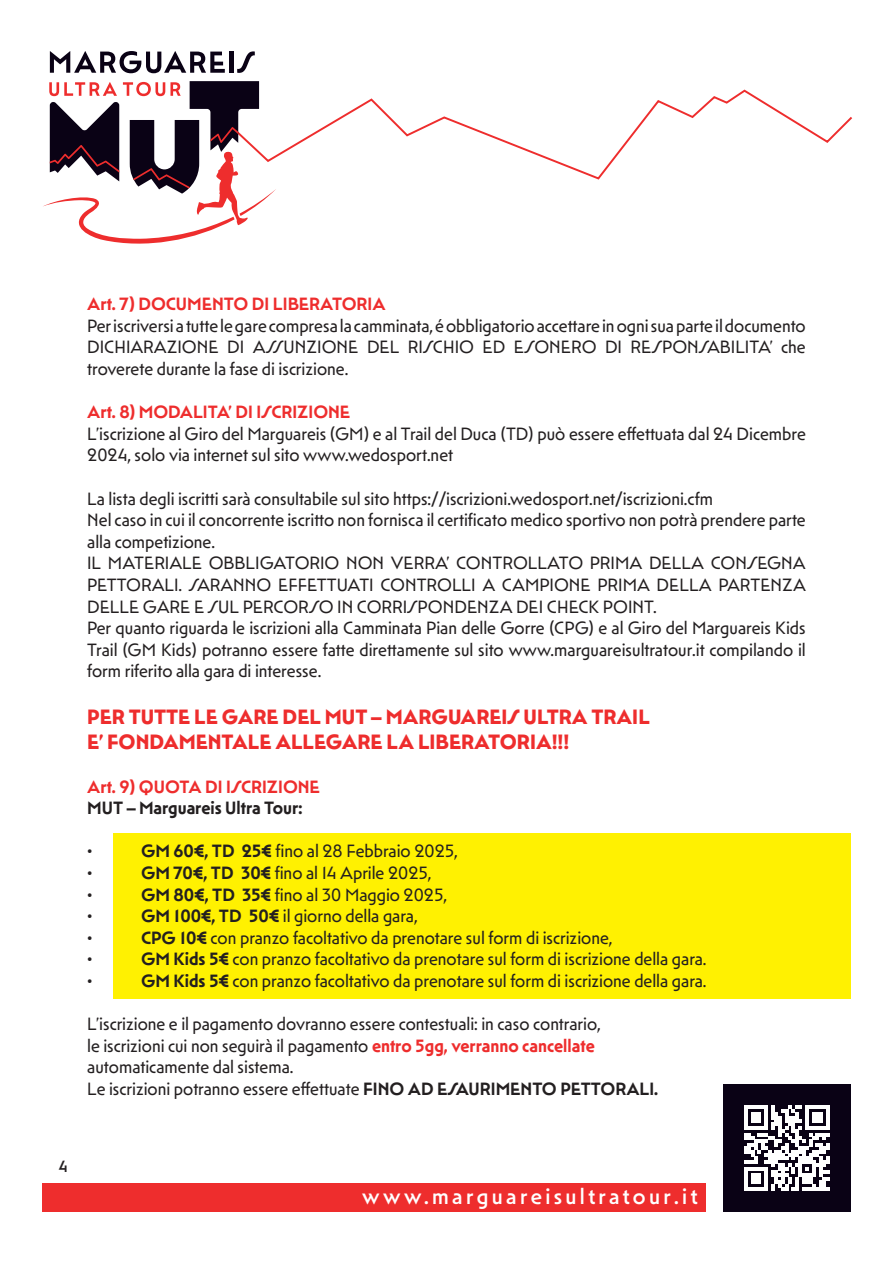
<style>
.page{position:relative;width:893px;height:1263px;background:#fff}
.page>*{position:absolute;margin:0;border:0;box-sizing:border-box;transform-origin:0 0}
.t1{font:500 22.5px "Mendl Sans Dusk";letter-spacing:.15em;color:#fff}
.t2{font:700 21px "Mendl Sans Dawn";color:#ee2d2d}
.t3{font:18px/21.6px "Mendl Sans Dawn";color:#231f20;text-align:justify}
.t4{font:600 18px "Mendl Sans Dawn";color:#ee2d2d}
.t5{font:600 18px "Mendl Sans Dawn";color:#231f20}
.t6{font:500 16.5px "Mendl Sans Dawn";color:#231f20}
.s1{font-weight:600}
.s2{font-weight:600;color:#ee2d2d}
</style>
<div class="page">
<svg style="left:276px;top:89px;width:577px;height:91px"></svg>
<div style="left:723px;top:1084px;width:127px;height:128px;background:#0a0215"></div>
<div style="left:43px;top:1183px;width:663px;height:29px;background:#ee2d2d"></div>
<svg style="left:50px;top:51px;width:175px;height:22px"></svg>
<hr style="left:229px;top:52px;width:4px;height:21px;background:#0a0215">
<svg style="left:237px;top:51px;width:18px;height:22px"></svg>
<svg style="left:43px;top:81px;width:233px;height:163px"></svg>
<svg style="left:744px;top:1106px;width:85px;height:85px"></svg>
<div style="left:113px;top:833px;width:737px;height:166px;background:#fff101"></div>
<p class="t4" style="left:87px;top:293px;width:300px">Art. 7) DOCUMENTO DI LIBERATORIA</p>
<p class="t3" style="left:87px;top:314px;width:720px">Per iscriversi a tutte le gare compresa la camminata, é obbligatorio accettare in ogni sua parte il documento DICHIARAZIONE DI ASSUNZIONE DEL RISCHIO ED ESONERO DI RESPONSABILITA’ che troverete durante la fase di iscrizione.</p>
<p class="t4" style="left:87px;top:401px;width:265px">Art. 8) MODALITA’ DI ISCRIZIONE</p>
<p class="t3" style="left:87px;top:422px;width:720px">L’iscrizione al Giro del Marguareis (GM) e al Trail del Duca (TD) può essere effettuata dal 24 Dicembre<br>2024, solo via internet sul sito www.wedosport.net</p>
<p class="t3" style="left:87px;top:487px;width:627px">La lista degli iscritti sarà consultabile sul sito https://iscrizioni.wedosport.net/iscrizioni.cfm</p>
<p class="t3" style="left:87px;top:509px;width:720px">Nel caso in cui il concorrente iscritto non fornisca il certificato medico sportivo non potrà prendere parte alla competizione.</p>
<p class="t3" style="left:87px;top:552px;width:720px">IL MATERIALE OBBLIGATORIO NON VERRA’ CONTROLLATO PRIMA DELLA CONSEGNA PETTORALI. SARANNO EFFETTUATI CONTROLLI A CAMPIONE PRIMA DELLA PARTENZA DELLE GARE E SUL PERCORSO IN CORRISPONDENZA DEI CHECK POINT.</p>
<p class="t3" style="left:87px;top:617px;width:720px">Per quanto riguarda le iscrizioni alla Camminata Pian delle Gorre (CPG) e al Giro del Marguareis Kids Trail (GM Kids) potranno essere fatte direttamente sul sito www.marguareisultratour.it compilando il form riferito alla gara di interesse.</p>
<p class="t2" style="left:87px;top:704px;width:564px">PER TUTTE LE GARE DEL MUT – MARGUAREIS ULTRA TRAIL</p>
<p class="t2" style="left:87px;top:729px;width:484px">E’ FONDAMENTALE ALLEGARE LA LIBERATORIA!!!</p>
<p class="t4" style="left:87px;top:775px;width:234px">Art. 9) QUOTA DI ISCRIZIONE</p>
<p class="t5" style="left:87px;top:797px;width:217px">MUT – Marguareis Ultra Tour:</p>
<p class="t3" style="left:87px;top:840px;width:7px">•</p>
<p class="t3" style="left:141px;top:840px;width:318px"><span class="s1">GM 60€, TD 25€</span> fino al 28 Febbraio 2025,</p>
<p class="t3" style="left:87px;top:862px;width:7px">•</p>
<p class="t3" style="left:141px;top:862px;width:292px"><span class="s1">GM 70€, TD 30€</span> fino al 14 Aprile 2025,</p>
<p class="t3" style="left:87px;top:883px;width:7px">•</p>
<p class="t3" style="left:141px;top:883px;width:307px"><span class="s1">GM 80€, TD 35€</span> fino al 30 Maggio 2025,</p>
<p class="t3" style="left:87px;top:905px;width:7px">•</p>
<p class="t3" style="left:141px;top:905px;width:278px"><span class="s1">GM 100€, TD 50€</span> il giorno della gara,</p>
<p class="t3" style="left:87px;top:926px;width:7px">•</p>
<p class="t3" style="left:141px;top:926px;width:473px"><span class="s1">CPG 10€</span> con pranzo facoltativo da prenotare sul form di iscrizione,</p>
<p class="t3" style="left:87px;top:948px;width:7px">•</p>
<p class="t3" style="left:141px;top:948px;width:567px"><span class="s1">GM Kids 5€</span> con pranzo facoltativo da prenotare sul form di iscrizione della gara.</p>
<p class="t3" style="left:87px;top:970px;width:7px">•</p>
<p class="t3" style="left:141px;top:970px;width:567px"><span class="s1">GM Kids 5€</span> con pranzo facoltativo da prenotare sul form di iscrizione della gara.</p>
<p class="t3" style="left:87px;top:1013px;width:515px">L’iscrizione e il pagamento dovranno essere contestuali: in caso contrario,</p>
<p class="t3" style="left:87px;top:1034px;width:509px">le iscrizioni cui non seguirà il pagamento <span class="s2">entro 5gg, verranno cancellate</span></p>
<p class="t3" style="left:87px;top:1056px;width:208px">automaticamente dal sistema.</p>
<p class="t3" style="left:87px;top:1078px;width:573px">Le iscrizioni potranno essere effettuate <span class="s1">FINO AD ESAURIMENTO PETTORALI.</span></p>
<p class="t6" style="left:58px;top:1156px;width:11px">4</p>
<p class="t1" style="left:362px;top:1182px;width:337px">www.marguareisultratour.it</p>
</div>
